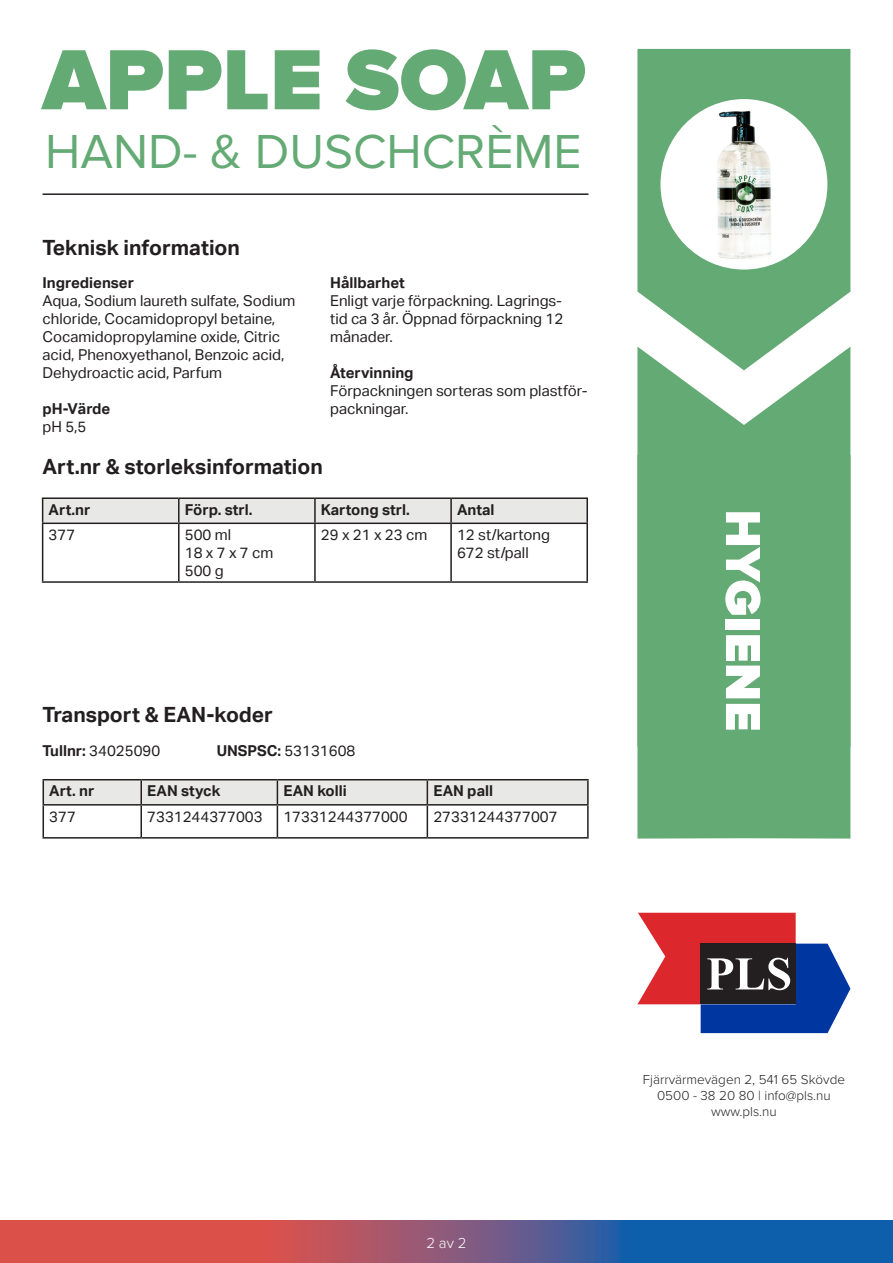
<style>
.page{position:relative;width:893px;height:1263px;background:#fff}
.page>*{position:absolute;margin:0;border:0;box-sizing:border-box;transform-origin:0 0}
.t1{font:900 88.5px "Proxima Nova";color:#64aa74}
.t2{font:900 51px "Proxima Nova";color:#fff}
.t3{font:49.5px "Proxima Nova";color:#64aa74}
.t4{font:700 21px "Aktiv Grotesk";color:#231f20}
.t5{font:15px/18px "Aktiv Grotesk";color:#231f20}
.t6{font:700 15px "Aktiv Grotesk";color:#231f20}
.t7{font:300 15px "Proxima Nova";color:#fff}
.t8{font:300 13.5px "Proxima Nova";color:#231f20}
.s1{font-weight:700}
</style>
<div class="page">
<hr style="left:43px;top:193px;width:545px;height:2px;background:#231f20">
<svg style="left:637px;top:49px;width:213px;height:298px;background:#74b382"></svg>
<div style="left:660px;top:99px;width:167px;height:171px;background:#fff;border-radius:50%"></div>
<svg style="left:0;top:1220px;width:893px;height:43px;background:#7b577a"></svg>
<hr style="left:42px;top:497px;width:137px;height:2px;background:#231f20">
<div style="left:42px;top:498px;width:544px;height:25px;background:#e8e9e7"></div>
<hr style="left:179px;top:497px;width:136px;height:2px;background:#231f20">
<hr style="left:178px;top:499px;width:2px;height:24px;background:#231f20">
<hr style="left:315px;top:497px;width:136px;height:2px;background:#231f20">
<hr style="left:314px;top:499px;width:2px;height:24px;background:#231f20">
<hr style="left:451px;top:497px;width:137px;height:2px;background:#231f20">
<hr style="left:450px;top:499px;width:2px;height:24px;background:#231f20">
<hr style="left:586px;top:499px;width:2px;height:24px;background:#231f20">
<hr style="left:42px;top:523px;width:137px;height:1px;background:#231f20">
<hr style="left:42px;top:524px;width:1px;height:57px;background:#231f20">
<hr style="left:179px;top:523px;width:136px;height:1px;background:#231f20">
<hr style="left:178px;top:524px;width:2px;height:57px;background:#231f20">
<hr style="left:315px;top:523px;width:136px;height:1px;background:#231f20">
<hr style="left:314px;top:524px;width:2px;height:57px;background:#231f20">
<hr style="left:451px;top:523px;width:137px;height:1px;background:#231f20">
<hr style="left:450px;top:524px;width:2px;height:57px;background:#231f20">
<hr style="left:586px;top:524px;width:2px;height:57px;background:#231f20">
<hr style="left:42px;top:581px;width:137px;height:2px;background:#231f20">
<hr style="left:179px;top:581px;width:136px;height:2px;background:#231f20">
<hr style="left:315px;top:581px;width:136px;height:2px;background:#231f20">
<hr style="left:451px;top:581px;width:137px;height:2px;background:#231f20">
<hr style="left:43px;top:779px;width:98px;height:1px;background:#231f20">
<hr style="left:141px;top:779px;width:136px;height:1px;background:#231f20">
<hr style="left:277px;top:779px;width:150px;height:1px;background:#231f20">
<hr style="left:427px;top:779px;width:162px;height:1px;background:#231f20">
<div style="left:43px;top:780px;width:544px;height:24px;background:#e8e9e7"></div>
<hr style="left:587px;top:780px;width:2px;height:24px;background:#231f20">
<hr style="left:43px;top:804px;width:98px;height:1px;background:#231f20">
<hr style="left:43px;top:805px;width:1px;height:32px;background:#231f20">
<hr style="left:141px;top:804px;width:136px;height:1px;background:#231f20">
<hr style="left:140px;top:805px;width:2px;height:32px;background:#231f20">
<hr style="left:277px;top:804px;width:150px;height:1px;background:#231f20">
<hr style="left:277px;top:805px;width:1px;height:32px;background:#231f20">
<hr style="left:427px;top:804px;width:162px;height:1px;background:#231f20">
<hr style="left:427px;top:805px;width:1px;height:32px;background:#231f20">
<hr style="left:587px;top:805px;width:2px;height:32px;background:#231f20">
<hr style="left:43px;top:837px;width:98px;height:1px;background:#231f20">
<hr style="left:141px;top:837px;width:136px;height:1px;background:#231f20">
<hr style="left:277px;top:837px;width:150px;height:1px;background:#231f20">
<hr style="left:427px;top:837px;width:162px;height:1px;background:#231f20">
<svg style="left:637px;top:913px;width:213px;height:120px"></svg>
<svg style="left:637px;top:347px;width:213px;height:108px;fill:#64aa74"></svg>
<div style="left:637px;top:455px;width:213px;height:383px;background:#64aa74"></div>
<img style="left:717px;top:111px;width:54px;height:148px">
<p class="t1" style="left:43px;top:29px;width:545px">APPLE SOAP</p>
<p class="t3" style="left:45px;top:124px;width:538px">HAND- &amp; DUSCHCRÈME</p>
<p class="t4" style="left:43px;top:235px;width:199px">Teknisk information</p>
<p class="t6" style="left:43px;top:274px;width:93px">Ingredienser</p>
<p class="t5" style="left:43px;top:292px;width:254px">Aqua, Sodium laureth sulfate, Sodium chloride, Cocamidopropyl betaine, Cocamidopropylamine oxide, Citric acid, Phenoxyethanol, Benzoic acid, Dehydroactic acid, Parfum</p>
<p class="t6" style="left:43px;top:400px;width:69px">pH-Värde</p>
<p class="t5" style="left:43px;top:418px;width:45px">pH 5,5</p>
<p class="t6" style="left:330px;top:274px;width:76px">Hållbarhet</p>
<p class="t5" style="left:330px;top:292px;width:235px;text-align:justify">Enligt varje förpackning. Lagrings&shy;tid ca 3 år. Öppnad förpackning 12 månader.</p>
<p class="t6" style="left:330px;top:364px;width:85px">Återvinning</p>
<p class="t5" style="left:330px;top:382px;width:259px">Förpackningen sorteras som plastför&shy;packningar.</p>
<p class="t4" style="left:43px;top:455px;width:282px">Art.nr &amp; storleksinformation</p>
<p class="t6" style="left:49px;top:501px;width:43px">Art.nr</p>
<p class="t6" style="left:185px;top:501px;width:69px">Förp. strl.</p>
<p class="t6" style="left:321px;top:501px;width:90px">Kartong strl.</p>
<p class="t6" style="left:457px;top:501px;width:39px">Antal</p>
<p class="t5" style="left:49px;top:526px;width:28px">377</p>
<p class="t5" style="left:185px;top:526px;width:48px">500 ml</p>
<p class="t5" style="left:185px;top:544px;width:90px">18 x 7 x 7 cm</p>
<p class="t5" style="left:185px;top:562px;width:40px">500 g</p>
<p class="t5" style="left:321px;top:526px;width:108px">29 x 21 x 23 cm</p>
<p class="t5" style="left:457px;top:526px;width:94px">12 st/kartong</p>
<p class="t5" style="left:457px;top:544px;width:73px">672 st/pall</p>
<p class="t4" style="left:43px;top:702px;width:232px">Transport &amp; EAN-koder</p>
<p class="t5" style="left:43px;top:741px;width:119px"><span class="s1">Tullnr:</span> 34025090</p>
<p class="t5" style="left:217px;top:741px;width:140px"><span class="s1">UNSPSC:</span> 53131608</p>
<p class="t6" style="left:49px;top:782px;width:47px">Art. nr</p>
<p class="t6" style="left:147px;top:782px;width:75px">EAN styck</p>
<p class="t6" style="left:283px;top:782px;width:65px">EAN kolli</p>
<p class="t6" style="left:433px;top:782px;width:61px">EAN pall</p>
<p class="t5" style="left:49px;top:807px;width:28px">377</p>
<p class="t5" style="left:147px;top:807px;width:117px">7331244377003</p>
<p class="t5" style="left:283px;top:807px;width:126px">17331244377000</p>
<p class="t5" style="left:433px;top:807px;width:126px">27331244377007</p>
<p class="t2" style="left:772px;top:509px;width:224px;rotate:90deg">HYGIENE</p>
<p class="t7" style="left:426px;top:1231px;width:42px">2 av 2</p>
<p class="t8" style="left:643px;top:1069px;width:204px">Fjärrvärmevägen 2, 541 65 Skövde</p>
<p class="t8" style="left:657px;top:1086px;width:175px">0500 - 38 20 80 | info@pls.nu</p>
<p class="t8" style="left:711px;top:1102px;width:67px">www.pls.nu</p>
</div>
